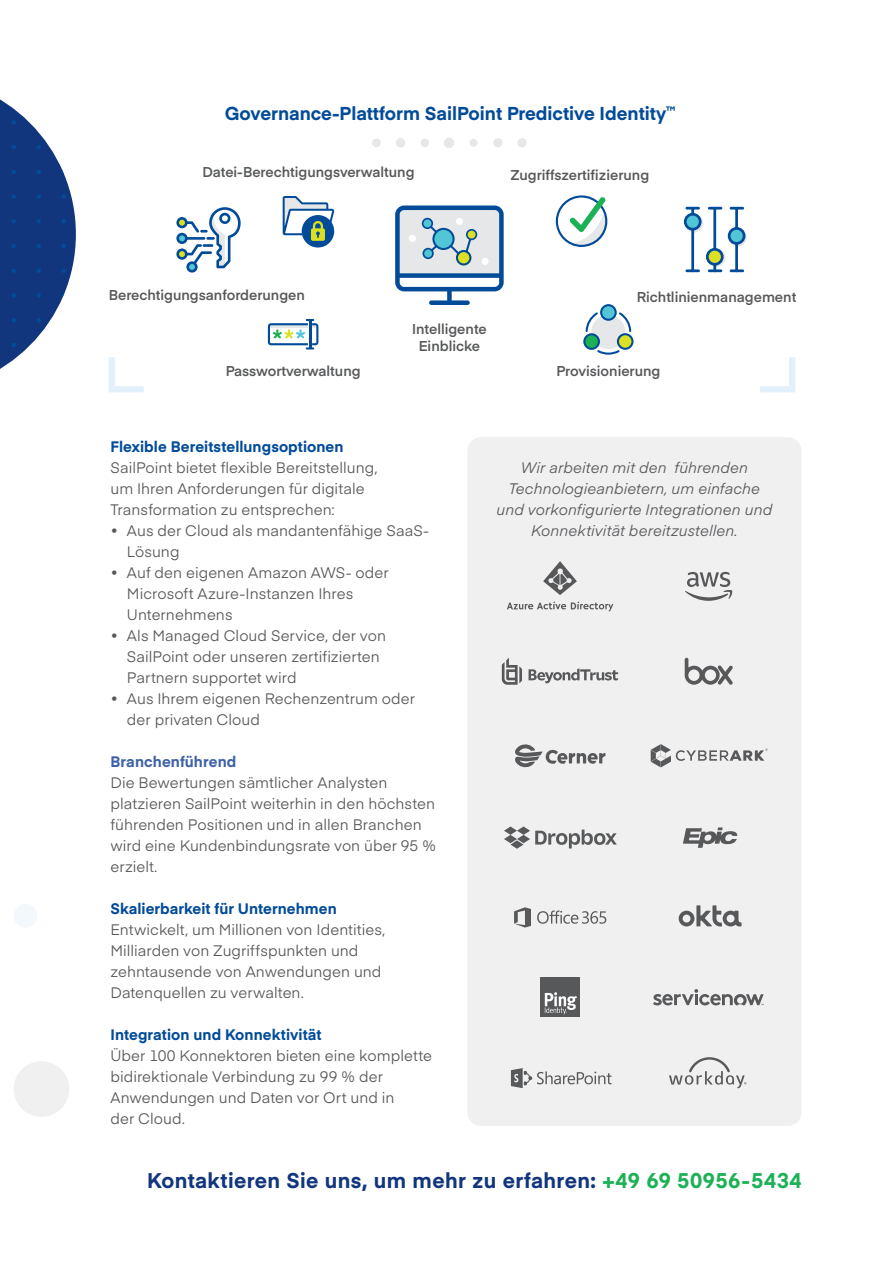
<style>
.page{position:relative;width:893px;height:1263px;background:#fff}
.page>*{position:absolute;margin:0;border:0;box-sizing:border-box;transform-origin:0 0}
.Body{font:700 21px "Eina 01";letter-spacing:.015em;color:#11367e}
.t1{font:700 18.45px "Eina 01";color:#024b99}
.Body-2{font:15px/21px "Eina 01";letter-spacing:.005em;color:#57585a}
.Bullet_body{font:15px/21px "Eina 01";letter-spacing:.005em;color:#57585a}
.Body-3{font:italic 15px/21px "Eina 01";letter-spacing:.005em;color:#57585a;text-align:center}
.Body-4{font:700 15px "Eina 01";letter-spacing:.005em;color:#024b99}
.Bullet_body-2{font:700 15px "Eina 01";letter-spacing:.005em;color:#3e62a8}
.t2{font:600 14.1px/17.5px "Eina 01";color:#57585a;text-align:center}
.s1{color:#1db156}
</style>
<div class="page">
<svg style="left:0;top:99px;width:76px;height:270px"></svg>
<div style="left:14px;top:1061px;width:55px;height:56px;background:#f0f0f1;border-radius:50%"></div>
<div style="left:14px;top:904px;width:23px;height:24px;background:#f2f8fc;border-radius:50%"></div>
<div style="left:467px;top:437px;width:334px;height:689px;background:#f0f0f1;border-radius:14px"></div>
<svg style="left:728px;top:228px;width:19px;height:19px"></svg>
<svg style="left:760px;top:357px;width:35px;height:35px"></svg>
<svg style="left:109px;top:357px;width:35px;height:35px"></svg>
<svg style="left:268px;top:319px;width:50px;height:30px"></svg>
<svg style="left:176px;top:207px;width:65px;height:66px"></svg>
<hr style="left:685px;top:207px;width:15px;height:3px;background:#024b99">
<hr style="left:708px;top:207px;width:14px;height:3px;background:#024b99">
<hr style="left:730px;top:207px;width:14px;height:3px;background:#024b99">
<svg style="left:684px;top:208px;width:61px;height:64px"></svg>
<svg style="left:583px;top:304px;width:50px;height:51px"></svg>
<svg style="left:395px;top:205px;width:109px;height:100px"></svg>
<div style="left:302px;top:215px;width:32px;height:32px;background:#024b99;border-radius:50%"></div>
<svg style="left:283px;top:196px;width:51px;height:45px"></svg>
<svg style="left:556px;top:195px;width:52px;height:52px"></svg>
<div style="left:409px;top:235px;width:7px;height:7px;background:#fff;border-radius:50%"></div>
<div style="left:482px;top:258px;width:7px;height:7px;background:#fff;border-radius:50%"></div>
<div style="left:456px;top:218px;width:7px;height:7px;background:#fff;border-radius:50%"></div>
<div style="left:372px;top:139px;width:9px;height:8px;background:#e6e7e9;border-radius:50%"></div>
<div style="left:396px;top:138px;width:9px;height:9px;background:#e6e7e9;border-radius:50%"></div>
<div style="left:421px;top:139px;width:8px;height:8px;background:#e6e7e9;border-radius:50%"></div>
<div style="left:444px;top:138px;width:10px;height:10px;background:#e6e7e9;border-radius:50%"></div>
<div style="left:470px;top:139px;width:8px;height:8px;background:#e6e7e9;border-radius:50%"></div>
<div style="left:493px;top:138px;width:9px;height:9px;background:#e6e7e9;border-radius:50%"></div>
<svg style="left:517px;top:138px;width:10px;height:9px"></svg>
<div style="left:540px;top:977px;width:40px;height:40px;background:#57585a"></div>
<svg style="left:545px;top:992px;width:32px;height:22px"></svg>
<svg style="left:507px;top:601px;width:106px;height:11px"></svg>
<svg style="left:543px;top:561px;width:34px;height:34px"></svg>
<svg style="left:529px;top:668px;width:89px;height:15px"></svg>
<svg style="left:502px;top:658px;width:20px;height:27px"></svg>
<svg style="left:685px;top:658px;width:48px;height:27px"></svg>
<svg style="left:651px;top:744px;width:117px;height:23px"></svg>
<svg style="left:515px;top:744px;width:90px;height:24px"></svg>
<svg style="left:685px;top:572px;width:48px;height:29px"></svg>
<svg style="left:683px;top:827px;width:54px;height:21px"></svg>
<svg style="left:679px;top:905px;width:62px;height:21px"></svg>
<svg style="left:669px;top:1057px;width:77px;height:31px"></svg>
<svg style="left:653px;top:989px;width:111px;height:16px"></svg>
<svg style="left:514px;top:907px;width:92px;height:20px"></svg>
<svg style="left:504px;top:826px;width:113px;height:23px"></svg>
<svg style="left:511px;top:1068px;width:101px;height:20px"></svg>
<p class="t1" style="left:225px;top:100px;width:452px">Governance-Plattform SailPoint Predictive Identity<sup>™</sup></p>
<p class="t2" style="left:202px;top:162px;width:214px">Datei-Berechtigungsverwaltung</p>
<p class="t2" style="left:511px;top:165px;width:140px">Zugriffszertifizierung</p>
<p class="t2" style="left:109px;top:286px;width:198px">Berechtigungsanforderungen</p>
<p class="t2" style="left:226px;top:361px;width:136px">Passwortverwaltung</p>
<p class="t2" style="left:412px;top:319px;width:76px">Intelligente<br>Einblicke</p>
<p class="t2" style="left:637px;top:287px;width:161px">Richtlinienmanagement</p>
<p class="t2" style="left:556px;top:361px;width:106px">Provisionierung</p>
<p class="Body-4" style="left:110px;top:435px;width:235px">Flexible Bereitstellungsoptionen</p>
<p class="Body-2" style="left:110px;top:456px;width:269px">SailPoint bietet flexible Bereitstellung, um Ihren Anforderungen für digitale<br>Transformation zu entsprechen:</p>
<p class="Bullet_body" style="left:127px;top:519px;width:304px;text-indent:-16px">• Aus der Cloud als mandantenfähige SaaS-<br>Lösung</p>
<p class="Bullet_body" style="left:127px;top:561px;width:263px;text-indent:-16px">• Auf den eigenen Amazon AWS- oder<br>Microsoft Azure-Instanzen Ihres<br>Unternehmens</p>
<p class="Bullet_body" style="left:127px;top:624px;width:261px;text-indent:-16px">• Als Managed Cloud Service, der von<br>SailPoint oder unseren zertifizierten<br>Partnern supportet wird</p>
<p class="Bullet_body" style="left:127px;top:687px;width:290px;text-indent:-16px">• Aus Ihrem eigenen Rechenzentrum oder der privaten Cloud</p>
<p class="Bullet_body-2" style="left:110px;top:750px;width:127px">Branchenführend</p>
<p class="Body-2" style="left:110px;top:771px;width:327px">Die Bewertungen sämtlicher Analysten platzieren SailPoint weiterhin in den höchsten führenden Positionen und in allen Branchen wird eine Kundenbindungsrate von über 95 % erzielt.</p>
<p class="Body-4" style="left:110px;top:897px;width:228px">Skalierbarkeit für Unternehmen</p>
<p class="Body-2" style="left:110px;top:918px;width:277px">Entwickelt, um Millionen von Identities, Milliarden von Zugriffspunkten und zehntausende von Anwendungen und Datenquellen zu verwalten.</p>
<p class="Body-4" style="left:110px;top:1023px;width:213px">Integration und Konnektivität</p>
<p class="Body-2" style="left:110px;top:1044px;width:323px">Über 100 Konnektoren bieten eine komplette bidirektionale Verbindung zu 99 % der<br>Anwendungen und Daten vor Ort und in<br>der Cloud.</p>
<p class="Body-3" style="left:497px;top:456px;width:277px">Wir arbeiten mit den führenden Technologieanbietern, um einfache und vorkonfigurierte Integrationen und Konnektivität bereitzustellen.</p>
<p class="Body" style="left:147px;top:1165px;width:656px">Kontaktieren Sie uns, um mehr zu erfahren: <span class="s1">+49 69 50956-5434</span></p>
</div>
